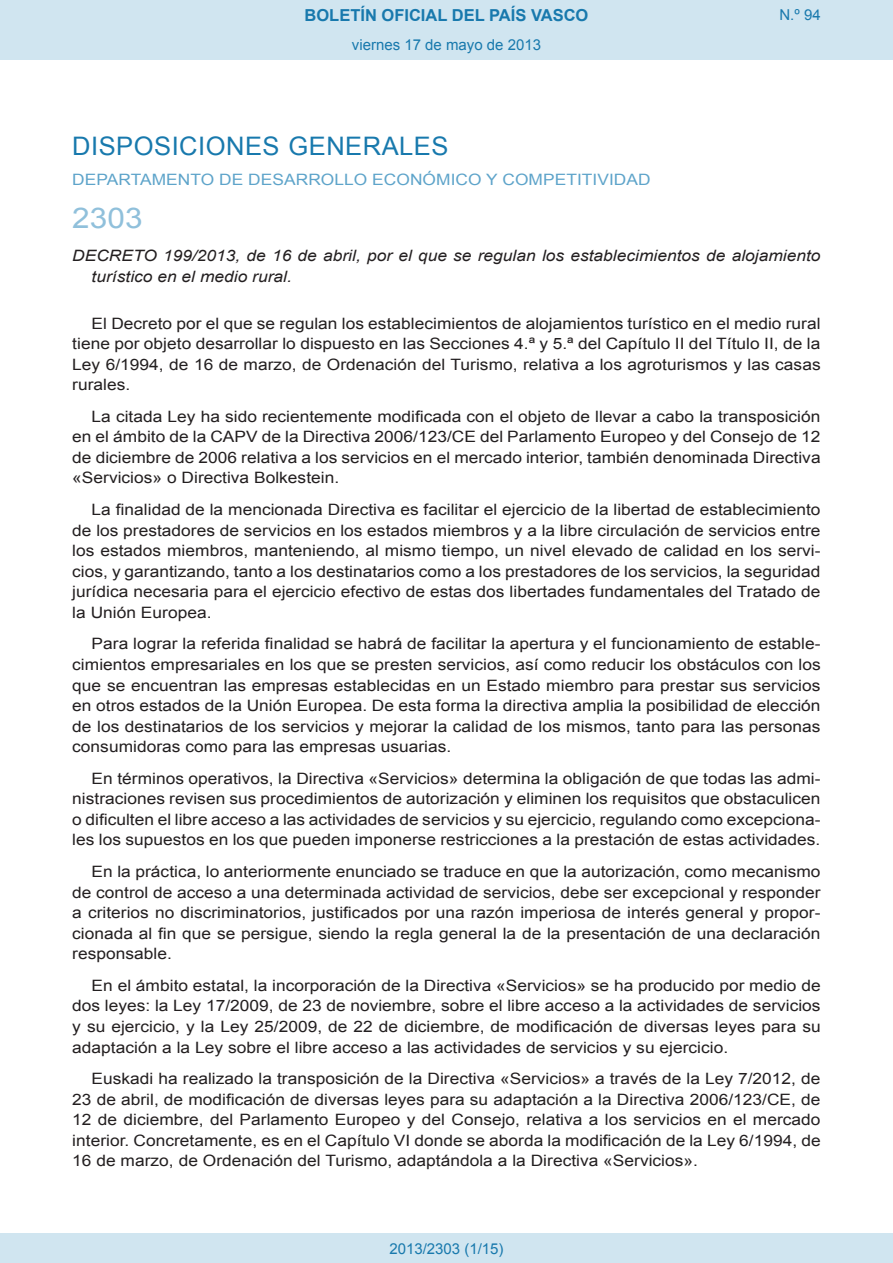
<style>
.page{position:relative;width:893px;height:1263px;background:#fff}
.page>*{position:absolute;margin:0;border:0;box-sizing:border-box;transform-origin:0 0}
.BOPVOrden{font:28.5px "Arial";color:#90c0db;scale:1.11 1}
.BOPVSeccion{font:25.5px "Arial";letter-spacing:.02em;color:#1879ad}
.t1{font:700 16.5px "Arial";color:#1879ad}
.BOPVDetalle{font:15.6px/20.5px "Arial";color:#231f20;text-align:justify;scale:1.11 1}
.BOPVTitulo{font:italic 15.6px/21px "Arial";color:#231f20;scale:1.11 1}
.BOPVOrganismo{font:15.6px "Arial";letter-spacing:.005em;color:#5ea4ca;scale:1.11 1}
.Paginacion_Centro{font:15px "Arial";color:#1879ad}
</style>
<div class="page">
<div style="left:0;top:0;width:893px;height:60px;background:#d0e5f0"></div>
<div style="left:0;top:1233px;width:893px;height:30px;background:#d0e5f0"></div>
<p class="t1" style="left:305px;top:4px;width:285px">BOLETÍN OFICIAL DEL PAÍS VASCO</p>
<p class="Paginacion_Centro" style="left:352px;top:35px;width:191px">viernes 17 de mayo de 2013</p>
<p class="Paginacion_Centro" style="left:779px;top:5px;width:43px">N.º 94</p>
<p class="BOPVSeccion" style="left:72px;top:129px;width:378px">DISPOSICIONES GENERALES</p>
<p class="BOPVOrganismo" style="left:72px;top:169px;width:523px">DEPARTAMENTO DE DESARROLLO ECONÓMICO Y COMPETITIVIDAD</p>
<p class="BOPVOrden" style="left:72px;top:199px;width:65px">2303</p>
<p class="BOPVTitulo" style="left:92px;top:246px;width:658px;text-indent:-19px">DECRETO 199/2013, de 16 de abril, por el que se regulan los establecimientos de alojamiento turístico en el medio rural.</p>
<p class="BOPVDetalle" style="left:72px;top:313px;width:676px;text-indent:19px">El Decreto por el que se regulan los establecimientos de alojamientos turístico en el medio rural tiene por objeto desarrollar lo dispuesto en las Secciones 4.ª y 5.ª del Capítulo II del Título II, de la Ley 6/1994, de 16 de marzo, de Ordenación del Turismo, relativa a los agroturismos y las casas rurales.</p>
<p class="BOPVDetalle" style="left:72px;top:406px;width:676px;text-indent:19px">La citada Ley ha sido recientemente modificada con el objeto de llevar a cabo la transposición en el ámbito de la CAPV de la Directiva 2006/123/CE del Parlamento Europeo y del Consejo de 12 de diciembre de 2006 relativa a los servicios en el mercado interior, también denominada Directiva «Servicios» o Directiva Bolkestein.</p>
<p class="BOPVDetalle" style="left:72px;top:499px;width:676px;text-indent:19px">La finalidad de la mencionada Directiva es facilitar el ejercicio de la libertad de establecimiento de los prestadores de servicios en los estados miembros y a la libre circulación de servicios entre los estados miembros, manteniendo, al mismo tiempo, un nivel elevado de calidad en los servi&shy;cios, y garantizando, tanto a los destinatarios como a los prestadores de los servicios, la seguridad jurídica necesaria para el ejercicio efectivo de estas dos libertades fundamentales del Tratado de la Unión Europea.</p>
<p class="BOPVDetalle" style="left:72px;top:634px;width:676px;text-indent:19px">Para lograr la referida finalidad se habrá de facilitar la apertura y el funcionamiento de estable&shy;cimientos empresariales en los que se presten servicios, así como reducir los obstáculos con los que se encuentran las empresas establecidas en un Estado miembro para prestar sus servicios en otros estados de la Unión Europea. De esta forma la directiva amplia la posibilidad de elección de los destinatarios de los servicios y mejorar la calidad de los mismos, tanto para las personas consumidoras como para las empresas usuarias.</p>
<p class="BOPVDetalle" style="left:72px;top:768px;width:676px;text-indent:19px">En términos operativos, la Directiva «Servicios» determina la obligación de que todas las admi&shy;nistraciones revisen sus procedimientos de autorización y eliminen los requisitos que obstaculicen o dificulten el libre acceso a las actividades de servicios y su ejercicio, regulando como excepciona&shy;les los supuestos en los que pueden imponerse restricciones a la prestación de estas actividades.</p>
<p class="BOPVDetalle" style="left:72px;top:861px;width:676px;text-indent:19px">En la práctica, lo anteriormente enunciado se traduce en que la autorización, como mecanismo de control de acceso a una determinada actividad de servicios, debe ser excepcional y responder a criterios no discriminatorios, justificados por una razón imperiosa de interés general y propor&shy;cionada al fin que se persigue, siendo la regla general la de la presentación de una declaración responsable.</p>
<p class="BOPVDetalle" style="left:72px;top:975px;width:676px;text-indent:19px">En el ámbito estatal, la incorporación de la Directiva «Servicios» se ha producido por medio de dos leyes: la Ley 17/2009, de 23 de noviembre, sobre el libre acceso a la actividades de servicios y su ejercicio, y la Ley 25/2009, de 22 de diciembre, de modificación de diversas leyes para su adaptación a la Ley sobre el libre acceso a las actividades de servicios y su ejercicio.</p>
<p class="BOPVDetalle" style="left:72px;top:1068px;width:676px;text-indent:19px">Euskadi ha realizado la transposición de la Directiva «Servicios» a través de la Ley 7/2012, de 23 de abril, de modificación de diversas leyes para su adaptación a la Directiva 2006/123/CE, de 12 de diciembre, del Parlamento Europeo y del Consejo, relativa a los servicios en el mercado interior. Concretamente, es en el Capítulo VI donde se aborda la modificación de la Ley 6/1994, de 16 de marzo, de Ordenación del Turismo, adaptándola a la Directiva «Servicios».</p>
<p class="Paginacion_Centro" style="left:389px;top:1238px;width:116px">2013/2303 (1/15)</p>
</div>
